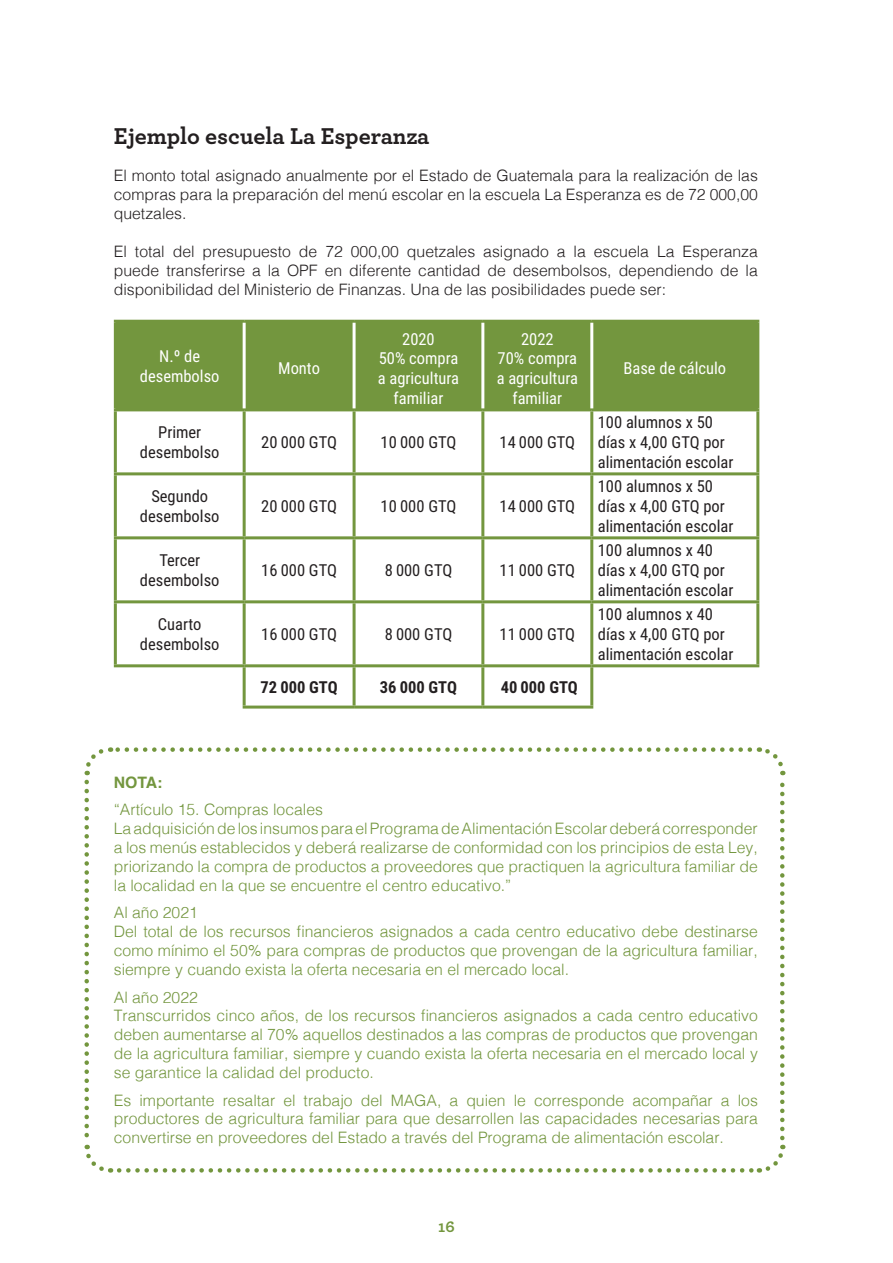
<style>
.page{position:relative;width:893px;height:1263px;background:#fff}
.page>*{position:absolute;margin:0;border:0;box-sizing:border-box;transform-origin:0 0}
.t1{font:700 24px "Archer Pro";color:#231f20}
.t2{font:16.5px/19.8px "Roboto Condensed";color:#231f20;text-align:center}
.t3{font:16.5px/19.8px "Roboto Condensed";color:#fff;text-align:center}
.t4{font:700 16.5px "Roboto Condensed";color:#231f20}
.t5{font:700 16.5px "Archer";color:#73963e}
.t6{font:300 15.75px/18.9px "Helvetica";color:#73963e;text-align:justify}
.t7{font:300 15.75px/18.9px "Helvetica";color:#231f20;text-align:justify}
.t8{font:700 15.75px "Helvetica";color:#73963e}
</style>
<div class="page">
<div style="left:117px;top:323px;width:639px;height:85px;background:#73963e"></div>
<hr style="left:114px;top:320px;width:130px;height:3px;background:#73963e">
<hr style="left:114px;top:323px;width:3px;height:85px;background:#73963e">
<hr style="left:244px;top:320px;width:110px;height:3px;background:#73963e">
<hr style="left:354px;top:320px;width:129px;height:3px;background:#73963e">
<hr style="left:483px;top:320px;width:109px;height:3px;background:#73963e">
<hr style="left:592px;top:320px;width:167px;height:3px;background:#73963e">
<hr style="left:756px;top:323px;width:3px;height:85px;background:#73963e">
<hr style="left:114px;top:408px;width:130px;height:3px;background:#73963e">
<hr style="left:114px;top:411px;width:3px;height:61px;background:#73963e">
<hr style="left:244px;top:408px;width:110px;height:3px;background:#73963e">
<hr style="left:243px;top:411px;width:3px;height:61px;background:#73963e">
<hr style="left:354px;top:408px;width:129px;height:3px;background:#73963e">
<hr style="left:353px;top:411px;width:3px;height:61px;background:#73963e">
<hr style="left:483px;top:408px;width:109px;height:3px;background:#73963e">
<hr style="left:481px;top:411px;width:3px;height:61px;background:#73963e">
<hr style="left:592px;top:408px;width:167px;height:3px;background:#73963e">
<hr style="left:590px;top:411px;width:3px;height:61px;background:#73963e">
<hr style="left:756px;top:411px;width:3px;height:61px;background:#73963e">
<hr style="left:114px;top:472px;width:130px;height:3px;background:#73963e">
<hr style="left:114px;top:475px;width:3px;height:61px;background:#73963e">
<hr style="left:244px;top:472px;width:110px;height:3px;background:#73963e">
<hr style="left:243px;top:475px;width:3px;height:61px;background:#73963e">
<hr style="left:354px;top:472px;width:129px;height:3px;background:#73963e">
<hr style="left:353px;top:475px;width:3px;height:61px;background:#73963e">
<hr style="left:483px;top:472px;width:109px;height:3px;background:#73963e">
<hr style="left:481px;top:475px;width:3px;height:61px;background:#73963e">
<hr style="left:592px;top:472px;width:167px;height:3px;background:#73963e">
<hr style="left:590px;top:475px;width:3px;height:61px;background:#73963e">
<hr style="left:756px;top:475px;width:3px;height:61px;background:#73963e">
<hr style="left:114px;top:536px;width:130px;height:3px;background:#73963e">
<hr style="left:114px;top:539px;width:3px;height:61px;background:#73963e">
<hr style="left:244px;top:536px;width:110px;height:3px;background:#73963e">
<hr style="left:243px;top:539px;width:3px;height:61px;background:#73963e">
<hr style="left:354px;top:536px;width:129px;height:3px;background:#73963e">
<hr style="left:353px;top:539px;width:3px;height:61px;background:#73963e">
<hr style="left:483px;top:536px;width:109px;height:3px;background:#73963e">
<hr style="left:481px;top:539px;width:3px;height:61px;background:#73963e">
<hr style="left:592px;top:536px;width:167px;height:3px;background:#73963e">
<hr style="left:590px;top:539px;width:3px;height:61px;background:#73963e">
<hr style="left:756px;top:539px;width:3px;height:61px;background:#73963e">
<hr style="left:114px;top:600px;width:130px;height:3px;background:#73963e">
<hr style="left:114px;top:603px;width:3px;height:61px;background:#73963e">
<hr style="left:244px;top:600px;width:110px;height:3px;background:#73963e">
<hr style="left:243px;top:603px;width:3px;height:61px;background:#73963e">
<hr style="left:354px;top:600px;width:129px;height:3px;background:#73963e">
<hr style="left:353px;top:603px;width:3px;height:61px;background:#73963e">
<hr style="left:483px;top:600px;width:109px;height:3px;background:#73963e">
<hr style="left:481px;top:603px;width:3px;height:61px;background:#73963e">
<hr style="left:592px;top:600px;width:167px;height:3px;background:#73963e">
<hr style="left:590px;top:603px;width:3px;height:61px;background:#73963e">
<hr style="left:756px;top:603px;width:3px;height:61px;background:#73963e">
<hr style="left:114px;top:664px;width:130px;height:3px;background:#73963e">
<hr style="left:244px;top:664px;width:110px;height:3px;background:#73963e">
<hr style="left:243px;top:667px;width:3px;height:38px;background:#73963e">
<hr style="left:354px;top:664px;width:129px;height:3px;background:#73963e">
<hr style="left:353px;top:667px;width:3px;height:38px;background:#73963e">
<hr style="left:483px;top:664px;width:109px;height:3px;background:#73963e">
<hr style="left:481px;top:667px;width:3px;height:38px;background:#73963e">
<hr style="left:592px;top:664px;width:167px;height:3px;background:#73963e">
<hr style="left:590px;top:667px;width:3px;height:38px;background:#73963e">
<hr style="left:243px;top:705px;width:111px;height:3px;background:#73963e">
<hr style="left:354px;top:705px;width:129px;height:3px;background:#73963e">
<hr style="left:483px;top:705px;width:110px;height:3px;background:#73963e">
<hr style="left:243px;top:323px;width:3px;height:85px;background:#fff">
<hr style="left:353px;top:323px;width:3px;height:85px;background:#fff">
<hr style="left:481px;top:323px;width:3px;height:85px;background:#fff">
<hr style="left:590px;top:323px;width:3px;height:85px;background:#fff">
<svg style="left:84px;top:782px;width:27px;height:391px"></svg>
<svg style="left:119px;top:1145px;width:667px;height:28px"></svg>
<svg style="left:758px;top:747px;width:28px;height:391px"></svg>
<svg style="left:84px;top:747px;width:666px;height:28px"></svg>
<p class="t1" style="left:114px;top:117px;width:317px">Ejemplo escuela La Esperanza</p>
<p class="t7" style="left:114px;top:165px;width:645px">El monto total asignado anualmente por el Estado de Guatemala para la realización de las compras para la preparación del menú escolar en la escuela La Esperanza es de 72 000,00 quetzales.</p>
<p class="t7" style="left:114px;top:241px;width:645px">El total del presupuesto de 72 000,00 quetzales asignado a la escuela La Esperanza puede transferirse a la OPF en diferente cantidad de desembolsos, dependiendo de la disponibilidad del Ministerio de Finanzas. Una de las posibilidades puede ser:</p>
<p class="t3" style="left:140px;top:345px;width:81px">N.º de desembolso</p>
<p class="t3" style="left:278px;top:358px;width:43px">Monto</p>
<p class="t3" style="left:402px;top:328px;width:34px">2020</p>
<p class="t3" style="left:378px;top:348px;width:83px">50% compra a agricultura familiar</p>
<p class="t3" style="left:521px;top:328px;width:34px">2022</p>
<p class="t3" style="left:497px;top:348px;width:83px">70% compra a agricultura familiar</p>
<p class="t3" style="left:624px;top:358px;width:104px">Base de cálculo</p>
<p class="t2" style="left:140px;top:422px;width:81px">Primer desembolso</p>
<p class="t2" style="left:261px;top:432px;width:77px">20 000 GTQ</p>
<p class="t2" style="left:381px;top:432px;width:77px">10 000 GTQ</p>
<p class="t2" style="left:499px;top:432px;width:77px">14 000 GTQ</p>
<p class="t2" style="left:140px;top:486px;width:81px">Segundo desembolso</p>
<p class="t2" style="left:261px;top:496px;width:77px">20 000 GTQ</p>
<p class="t2" style="left:381px;top:496px;width:77px">10 000 GTQ</p>
<p class="t2" style="left:499px;top:496px;width:77px">14 000 GTQ</p>
<p class="t2" style="left:140px;top:550px;width:81px">Tercer desembolso</p>
<p class="t2" style="left:261px;top:560px;width:77px">16 000 GTQ</p>
<p class="t2" style="left:385px;top:560px;width:69px">8 000 GTQ</p>
<p class="t2" style="left:499px;top:560px;width:77px">11 000 GTQ</p>
<p class="t2" style="left:140px;top:614px;width:81px">Cuarto desembolso</p>
<p class="t2" style="left:261px;top:624px;width:77px">16 000 GTQ</p>
<p class="t2" style="left:385px;top:624px;width:69px">8 000 GTQ</p>
<p class="t2" style="left:499px;top:624px;width:77px">11 000 GTQ</p>
<p class="t4" style="left:261px;top:675px;width:79px">72 000 GTQ</p>
<p class="t4" style="left:380px;top:675px;width:79px">36 000 GTQ</p>
<p class="t4" style="left:501px;top:675px;width:79px">40 000 GTQ</p>
<p class="t2" style="left:598px;top:412px;width:137px;text-align:left">100 alumnos x 50 días x 4,00 GTQ por alimentación escolar</p>
<p class="t2" style="left:598px;top:476px;width:137px;text-align:left">100 alumnos x 50 días x 4,00 GTQ por alimentación escolar</p>
<p class="t2" style="left:598px;top:540px;width:137px;text-align:left">100 alumnos x 40 días x 4,00 GTQ por alimentación escolar</p>
<p class="t2" style="left:598px;top:604px;width:137px;text-align:left">100 alumnos x 40 días x 4,00 GTQ por alimentación escolar</p>
<p class="t8" style="left:114px;top:770px;width:50px">NOTA:</p>
<p class="t6" style="left:114px;top:799px;width:211px">“Artículo 15. Compras locales</p>
<p class="t6" style="left:114px;top:818px;width:645px">La adquisición de los insumos para el Programa de Alimentación Escolar deberá corresponder a los menús establecidos y deberá realizarse de conformidad con los principios de esta Ley, priorizando la compra de productos a proveedores que practiquen la agricultura familiar de la localidad en la que se encuentre el centro educativo.”</p>
<p class="t6" style="left:114px;top:902px;width:86px">Al año 2021</p>
<p class="t6" style="left:114px;top:921px;width:645px">Del total de los recursos financieros asignados a cada centro educativo debe destinarse como mínimo el 50% para compras de productos que provengan de la agricultura familiar, siempre y cuando exista la oferta necesaria en el mercado local.</p>
<p class="t6" style="left:114px;top:986px;width:86px">Al año 2022</p>
<p class="t6" style="left:114px;top:1005px;width:646px">Transcurridos cinco años, de los recursos financieros asignados a cada centro educativo deben aumentarse al 70% aquellos destinados a las compras de productos que provengan de la agricultura familiar, siempre y cuando exista la oferta necesaria en el mercado local y se garantice la calidad del producto.</p>
<p class="t6" style="left:114px;top:1089px;width:646px">Es importante resaltar el trabajo del MAGA, a quien le corresponde acompañar a los productores de agricultura familiar para que desarrollen las capacidades necesarias para convertirse en proveedores del Estado a través del Programa de alimentación escolar.</p>
<p class="t5" style="left:438px;top:1213px;width:18px">16</p>
</div>
